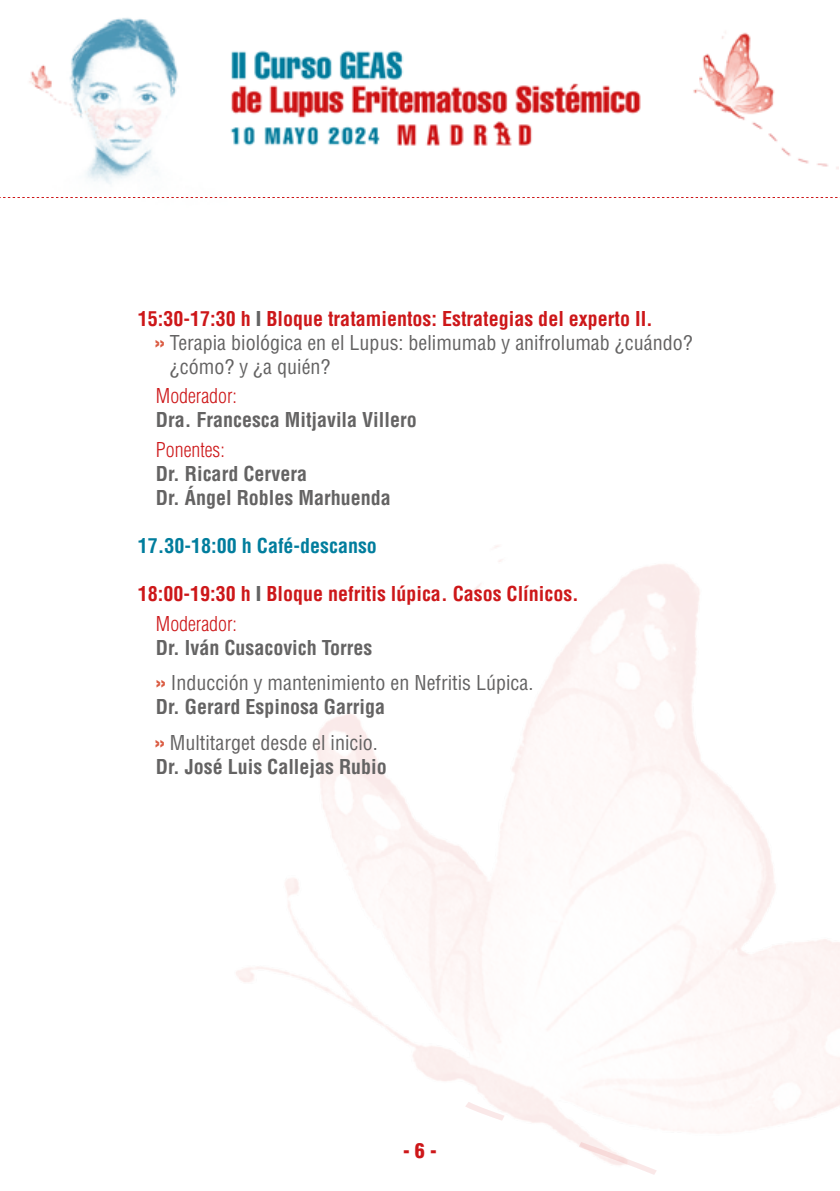
<style>
.page{position:relative;width:840px;height:1191px;background:#fff}
.page>*{position:absolute;margin:0;border:0;box-sizing:border-box;transform-origin:0 0}
.t1{font:condensed 20px/35.4px "Helvetica LT Std";color:#646363}
.t2{font:700 condensed 20px/29.6px "Helvetica LT Std";color:#cd1719}
.t3{font:700 condensed 20px/24px "Helvetica LT Std";color:#646363}
.t4{font:700 condensed 20px "Helvetica LT Std";color:#007d9d}
.t5{font:300 condensed 20px "Helvetica LT Std";color:#cd1719}
.t6{font:900 condensed 20px "Helvetica LT Std";color:#cd1719}
.s1{font-weight:900;color:#646363}
.s2{font-weight:900;color:#da5b42}
.s3{font-weight:300}
.s4{font-weight:700}
</style>
<div class="page">
<img style="left:29px;top:17px;width:808px;height:167px">
<svg style="left:0;top:197px;width:838px;height:1px"></svg>
<p class="t2" style="left:138px;top:303px;width:516px">15:30-17:30 h <span class="s1">l</span> Bloque tratamientos: Estrategias del experto II.</p>
<p class="t1" style="left:155px;top:325px;width:539px"><span class="s2">»</span> Terapia biológica en el Lupus: belimumab y anifrolumab ¿cuándo?</p>
<p class="t1" style="left:170px;top:349px;width:162px">¿cómo? y ¿a quién?</p>
<p class="t5" style="left:156px;top:384px;width:83px">Moderador:</p>
<p class="t3" style="left:156px;top:408px;width:262px">Dra. Francesca Mitjavila Villero</p>
<p class="t5" style="left:156px;top:437px;width:70px">Ponentes:</p>
<p class="t3" style="left:156px;top:462px;width:236px">Dr. Ricard Cervera<br>Dr. Ángel Robles Marhuenda</p>
<p class="t4" style="left:138px;top:533px;width:240px">17.30-18:00 h Café-descanso</p>
<p class="t2" style="left:156px;top:579px;width:424px;text-indent:-18px">18:00-19:30 h <span class="s1">l</span> Bloque nefritis lúpica. Casos Clínicos.<br><span class="s3">Moderador:</span></p>
<p class="t1" style="left:156px;top:629px;width:379px"><span class="s4">Dr. Iván Cusacovich Torres<br></span><span class="s2">»</span> Inducción y mantenimiento en Nefritis Lúpica.</p>
<p class="t1" style="left:155px;top:689px;width:232px"><span class="s4">Dr. Gerard Espinosa Garriga </span><span class="s2">»</span> Multitarget desde el inicio.</p>
<p class="t3" style="left:156px;top:754px;width:232px">Dr. José Luis Callejas Rubio</p>
<p class="t6" style="left:403px;top:1138px;width:35px">- 6 -</p>
</div>
